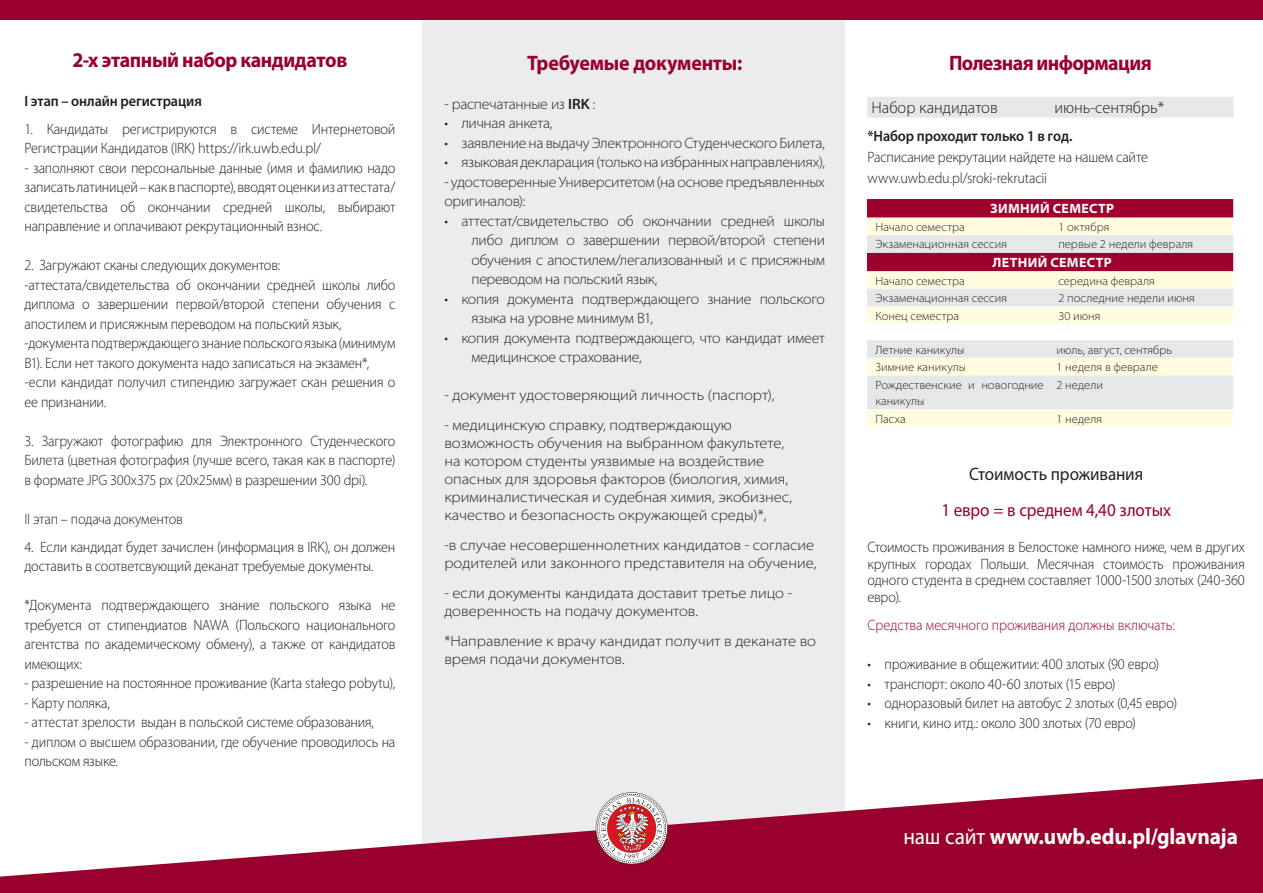
<style>
.page{position:relative;width:1263px;height:893px;background:#fff}
.page>*{position:absolute;margin:0;border:0;box-sizing:border-box;transform-origin:0 0}
.t1{font:700 22.5px "Myriad Pro";letter-spacing:-.005em;color:#fff;scale:.95 1}
.t2{font:700 21px "Myriad Pro";letter-spacing:-.025em;color:#98012d;scale:.95 1}
.t3{font:18px "Myriad Pro";letter-spacing:-.005em;color:#98012d;scale:.95 1}
.t4{font:18px "Myriad Pro";letter-spacing:-.005em;color:#231f20;scale:.95 1}
.t5{font:300 16.5px "Myriad Pro";color:#231f20}
.t6{font:300 15px/19.5px "Myriad Pro";letter-spacing:-.01em;color:#231f20;scale:.95 1}
.t7{font:300 semi-expanded 15px/18px "Myriad Pro";letter-spacing:-.005em;color:#231f20}
.t8{font:300 semi-expanded 15px/19.5px "Myriad Pro";letter-spacing:-.005em;color:#231f20;scale:.95 1}
.t9{font:600 15px "Myriad Pro";letter-spacing:-.005em;color:#231f20;scale:.95 1}
.t10{font:300 15px "Myriad Pro";letter-spacing:-.005em;color:#9e0131;scale:.95 1}
.t11{font:700 semi-expanded 13.5px "Myriad Pro";letter-spacing:.03em;color:#fff;scale:.95 1}
.t12{font:300 semi-expanded 12px/16.5px "Myriad Pro";letter-spacing:.005em;color:#231f20;scale:.95 1}
.s1{font-weight:600}
.s2{font-weight:400}
</style>
<div class="page">
<div style="left:422px;top:0;width:422px;height:871px;background:#ececee"></div>
<svg style="left:0;top:779px;width:1263px;height:114px;fill:#98012d"></svg>
<svg style="left:596px;top:792px;width:72px;height:72px"></svg>
<div style="left:0;top:0;width:1263px;height:19px;background:#98012d"></div>
<svg style="left:867px;top:199px;width:366px;height:125px;background:#dbacae"></svg>
<svg style="left:867px;top:340px;width:366px;height:87px;background:#f0efe5"></svg>
<div style="left:867px;top:97px;width:366px;height:21px;background:#e6e7e9"></div>
<h2 class="t2" style="left:73px;top:46px;width:291px">2-х этапный набор кандидатов</h2>
<p class="t9" style="left:24px;top:91px;width:188px">I этап – онлайн регистрация</p>
<p class="t6" style="left:24px;top:119px;width:392px">1. Кандидаты регистрируются в системе Интернетовой<br>Регистрации Кандидатов (IRK) https://irk.uwb.edu.pl/</p>
<p class="t6" style="left:24px;top:158px;width:392px;text-align:justify">- заполняют свои персональные данные (имя и фамилию надо записать латиницей – как в паспорте), вводят оценки из аттестата/ свидетельства об окончании средней школы, выбирают направление и оплачивают рекрутационный взнос.</p>
<p class="t6" style="left:24px;top:255px;width:392px">2. Загружают сканы следующих документов: -аттестата/свидетельства об окончании средней школы либо диплома о завершении первой/второй степени обучения с апостилем и присяжным переводом на польский язык, -документа подтверждающего знание польского языка (минимум B1). Если нет такого документа надо записаться на экзамен*, -если кандидат получил стипендию загружает скан решения о ее признании.</p>
<p class="t6" style="left:24px;top:431px;width:392px;text-align:justify">3. Загружают фотографию для Электронного Студенческого Билета (цветная фотография (лучше всего, такая как в паспорте) в формате JPG 300x375 px (20x25мм) в разрешении 300 dpi).</p>
<p class="t6" style="left:24px;top:509px;width:168px">II этап – подача документов</p>
<p class="t6" style="left:24px;top:537px;width:392px">4. Если кандидат будет зачислен (информация в IRK), он должен доставить в соответсвующий деканат требуемые документы.</p>
<p class="t6" style="left:24px;top:595px;width:392px;text-align:justify">*Документа подтверждающего знание польского языка не требуется от стипендиатов NAWA (Польского национального агентства по академическому обмену), а также от кандидатов имеющих:</p>
<p class="t6" style="left:24px;top:673px;width:392px">- разрешение на постоянное проживание (Karta stałego pobytu),</p>
<p class="t6" style="left:24px;top:693px;width:91px">- Карту поляка,</p>
<p class="t6" style="left:24px;top:712px;width:369px">- аттестат зрелости выдан в польской системе образования,</p>
<p class="t6" style="left:24px;top:732px;width:392px">- диплом о высшем образовании, где обучение проводилось на польском языке.</p>
<h2 class="t2" style="left:527px;top:49px;width:228px">Tребуемые документы:</h2>
<p class="t8" style="left:444px;top:94px;width:161px">- распечатанные из <span class="s1">IRK</span> :</p>
<p class="t8" style="left:444px;top:114px;width:115px">• личная анкета,</p>
<p class="t8" style="left:444px;top:133px;width:402px">• заявление на выдачу Электронного Студенческого Билета,</p>
<p class="t8" style="left:444px;top:153px;width:402px">• языковая декларация (только на избранных направлениях),</p>
<p class="t8" style="left:444px;top:172px;width:402px">- удостоверенные Университетом (на основе предъявленных оригиналов):</p>
<p class="t8" style="left:471px;top:211px;width:374px;text-align:justify;text-indent:-27px">• аттестат/свидетельство об окончании средней школы либо диплом о завершении первой/второй степени обучения с апостилем/легализованный и с присяжным переводом на польский язык,</p>
<p class="t8" style="left:471px;top:289px;width:374px;text-indent:-27px">• копия документа подтверждающего знание польского языка на уровне минимум B1,</p>
<p class="t8" style="left:471px;top:328px;width:374px;text-indent:-27px">• копия документа подтверждающего, что кандидат имеет медицинское страхование,</p>
<p class="t7" style="left:444px;top:386px;width:332px">- документ удостоверяющий личность (паспорт),</p>
<p class="t7" style="left:444px;top:416px;width:349px">- медицинскую справку, подтверждающую возможность обучения на выбранном факультете, на котором студенты уязвимые на воздействие опасных для здоровья факторов (биология, химия, криминалистическая и судебная химия, экобизнес, качество и безопасность окружающей среды)*,</p>
<p class="t7" style="left:444px;top:536px;width:373px">-в случае несовершеннолетних кандидатов - согласие родителей или законного представителя на обучение,</p>
<p class="t7" style="left:444px;top:584px;width:349px">- если документы кандидата доставит третье лицо - доверенность на подачу документов.</p>
<p class="t7" style="left:444px;top:632px;width:373px">*Направление к врачу кандидат получит в деканате во время подачи документов.</p>
<h2 class="t2" style="left:949px;top:49px;width:215px">Полезная информация</h2>
<p class="t5" style="left:871px;top:98px;width:128px">Набор кандидатов</p>
<p class="t5" style="left:1054px;top:98px;width:111px">июнь-сентябрь*</p>
<p class="t9" style="left:867px;top:127px;width:217px">*Набор проходит только 1 в год.</p>
<p class="t6" style="left:867px;top:146px;width:297px;line-height:21px">Расписание рекрутации найдете на нашем сайте www.uwb.edu.pl/sroki-rekrutacii</p>
<p class="t11" style="left:990px;top:201px;width:132px">ЗИМНИЙ СЕМЕСТР</p>
<p class="t12" style="left:875px;top:219px;width:96px">Начало семестра</p>
<p class="t12" style="left:1058px;top:219px;width:55px">1 октября</p>
<p class="t12" style="left:875px;top:236px;width:140px">Экзаменационная сессия</p>
<p class="t12" style="left:1058px;top:236px;width:144px">первые 2 недели февраля</p>
<p class="t11" style="left:993px;top:255px;width:127px">ЛЕТНИЙ СЕМЕСТР</p>
<p class="t12" style="left:875px;top:272px;width:96px">Начало семестра</p>
<p class="t12" style="left:1058px;top:272px;width:103px">середина февраля</p>
<p class="t12" style="left:875px;top:290px;width:140px">Экзаменационная сессия</p>
<p class="t12" style="left:1058px;top:290px;width:145px">2 последние недели июня</p>
<p class="t12" style="left:875px;top:307px;width:90px">Конец семестра</p>
<p class="t12" style="left:1058px;top:307px;width:46px">30 июня</p>
<p class="t12" style="left:875px;top:341px;width:95px">Летние каникулы</p>
<p class="t12" style="left:1056px;top:341px;width:123px">июль, август, сентябрь</p>
<p class="t12" style="left:875px;top:359px;width:97px">Зимние каникулы</p>
<p class="t12" style="left:1056px;top:359px;width:108px">1 неделя в феврале</p>
<p class="t12" style="left:875px;top:376px;width:179px">Рождественские и новогодние каникулы</p>
<p class="t12" style="left:1056px;top:376px;width:50px">2 недели</p>
<p class="t12" style="left:875px;top:410px;width:33px">Пасха</p>
<p class="t12" style="left:1056px;top:410px;width:50px">1 неделя</p>
<p class="t4" style="left:969px;top:463px;width:185px">Стоимость проживания</p>
<p class="t3" style="left:941px;top:499px;width:243px">1 евро = в среднем 4,40 злотых</p>
<p class="t6" style="left:867px;top:539px;width:399px;line-height:16.5px;text-align:justify">Стоимость проживания в Белостоке намного ниже, чем в других крупных городах Польши. Месячная стоимость проживания одного студента в среднем составляет 1000-1500 злотых (240-360 евро).</p>
<p class="t10" style="left:867px;top:616px;width:325px">Средства месячного проживания должны включать:</p>
<p class="t6" style="left:867px;top:654px;width:309px">• проживание в общежитии: 400 злотых (90 евро)</p>
<p class="t6" style="left:867px;top:674px;width:263px">• транспорт: около 40-60 злотых (15 евро)</p>
<p class="t6" style="left:867px;top:693px;width:327px">• одноразовый билет на автобус 2 злотых (0,45 евро)</p>
<p class="t6" style="left:867px;top:713px;width:284px">• книги, кино итд.: около 300 злотых (70 евро)</p>
<h1 class="t1" style="left:903px;top:821px;width:354px"><span class="s2">наш сайт</span> www.uwb.edu.pl/glavnaja</h1>
</div>
